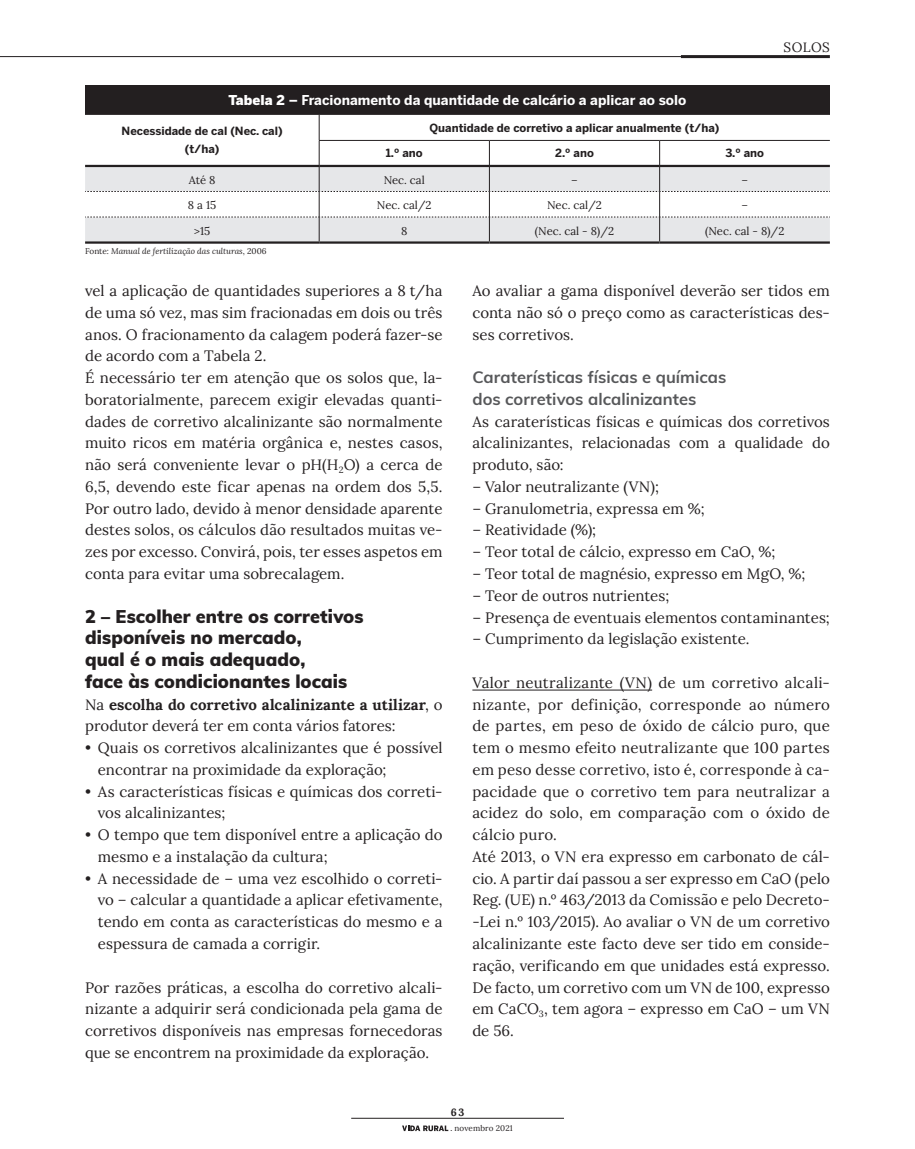
<style>
.page{position:relative;width:915px;height:1149px;background:#fff}
.page>*{position:absolute;margin:0;border:0;box-sizing:border-box;transform-origin:0 0}
.t1{font:900 18px/21.8px "Muli";letter-spacing:.005em;color:#231f20}
.t2{font:700 16.5px/21.8px "Muli";color:#57585a}
.t3{font:15px/21.8px "Lora";letter-spacing:.005em;color:#231f20}
.t4{font:700 13.5px "Benton Sans";color:#fff}
.t5{font:13.5px "Lora";letter-spacing:.03em;color:#231f20}
.t6{font:700 11.25px/18px "Benton Sans";color:#231f20;text-align:center}
.t7{font:11.25px "Lora";color:#231f20}
.t8{font:700 10.5px "Lora";color:#231f20}
.t9{font:italic 8.25px "Lora";color:#231f20}
.t10{font:8.1px "Lora";letter-spacing:.015em;color:#231f20}
.s1{font-weight:900}
.s2{font-style:normal}
.s3{font-weight:700}
.s4{font-family:"Poynter Text Roman Two"}
</style>
<div class="page">
<hr style="left:0;top:56px;width:702px;height:1px;background:#231f20">
<svg style="left:402px;top:1125px;width:46px;height:5px"></svg>
<hr style="left:680px;top:55px;width:149px;height:3px;background:#231f20">
<hr style="left:351px;top:1117px;width:212px;height:1px;background:#231f20">
<hr style="left:472px;top:689px;width:180px;height:1px;background:#231f20">
<div style="left:85px;top:85px;width:744px;height:30px;background:#231f20"></div>
<hr style="left:85px;top:241px;width:234px;height:2px;background:#231f20">
<hr style="left:319px;top:241px;width:170px;height:2px;background:#231f20">
<hr style="left:489px;top:241px;width:170px;height:2px;background:#231f20">
<hr style="left:659px;top:241px;width:170px;height:2px;background:#231f20">
<svg style="left:85px;top:115px;width:744px;height:126px"></svg>
<hr style="left:319px;top:140px;width:170px;height:1px;background:#231f20">
<hr style="left:489px;top:140px;width:170px;height:1px;background:#231f20">
<hr style="left:659px;top:140px;width:170px;height:1px;background:#231f20">
<p class="t4" style="left:228px;top:92px;width:459px"><span class="s1">Tabela 2</span> – Fracionamento da quantidade de calcário a aplicar ao solo</p>
<p class="t6" style="left:122px;top:122px;width:162px">Necessidade de cal (Nec. cal) (t/ha)</p>
<p class="t6" style="left:429px;top:118px;width:291px">Quantidade de corretivo a aplicar anualmente (t/ha)</p>
<p class="t6" style="left:385px;top:144px;width:38px">1.º ano</p>
<p class="t6" style="left:555px;top:144px;width:40px">2.º ano</p>
<p class="t6" style="left:725px;top:144px;width:40px">3.º ano</p>
<p class="t5" style="left:783px;top:37px;width:48px">SOLOS</p>
<p class="t7" style="left:189px;top:172px;width:28px">Até 8</p>
<p class="t7" style="left:383px;top:172px;width:43px">Nec. cal</p>
<p class="t7" style="left:571px;top:172px;width:8px">–</p>
<p class="t7" style="left:741px;top:172px;width:8px">–</p>
<p class="t7" style="left:188px;top:197px;width:30px">8 a 15</p>
<p class="t7" style="left:377px;top:197px;width:56px">Nec. cal/2</p>
<p class="t7" style="left:547px;top:197px;width:56px">Nec. cal/2</p>
<p class="t7" style="left:741px;top:197px;width:8px">–</p>
<p class="t7" style="left:194px;top:222px;width:18px">&gt;15</p>
<p class="t7" style="left:401px;top:222px;width:8px">8</p>
<p class="t7" style="left:534px;top:222px;width:81px">(Nec. cal - 8)/2</p>
<p class="t7" style="left:704px;top:222px;width:81px">(Nec. cal - 8)/2</p>
<p class="t9" style="left:85px;top:245px;width:183px"><span class="s2">Fonte:</span> Manual de fertilização das culturas<span class="s2">, 2006</span></p>
<p class="t3" style="left:85px;top:279px;width:359px">vel a aplicação de quantidades superiores a 8 t/ha de uma só vez, mas sim fracionadas em dois ou três anos. O fracionamento da calagem poderá fazer-se de acordo com a Tabela 2.<br>É necessário ter em atenção que os solos que, la&shy;boratorialmente, parecem exigir elevadas quanti&shy;dades de corretivo alcalinizante são normalmente muito ricos em matéria orgânica e, nestes casos, não será conveniente levar o pH(H<sub>2</sub>O) a cerca de 6,5, devendo este ficar apenas na ordem dos 5,5.<br>Por outro lado, devido à menor densidade aparente destes solos, os cálculos dão resultados muitas ve&shy;zes por excesso. Convirá, pois, ter esses aspetos em conta para evitar uma sobrecalagem.</p>
<p class="t1" style="left:85px;top:604px;width:280px">2 – Escolher entre os corretivos disponíveis no mercado,<br>qual é o mais adequado,<br>face às condicionantes locais</p>
<p class="t3" style="left:85px;top:692px;width:359px">Na <span class="s3">escolha do corretivo alcalinizante a utilizar</span>, o produtor deverá ter em conta vários fatores:</p>
<p class="t3" style="left:98px;top:735px;width:346px;text-indent:-13px">• Quais os corretivos alcalinizantes que é possível encontrar na proximidade da exploração;</p>
<p class="t3" style="left:98px;top:779px;width:346px;text-indent:-13px">• As características físicas e químicas dos correti&shy;vos alcalinizantes;</p>
<p class="t3" style="left:98px;top:822px;width:346px;text-indent:-13px">• O tempo que tem disponível entre a aplicação do mesmo e a instalação da cultura;</p>
<p class="t3" style="left:98px;top:866px;width:346px;text-align:justify;text-indent:-13px">• A necessidade de – uma vez escolhido o correti&shy;vo – calcular a quantidade a aplicar efetivamente, tendo em conta as características do mesmo e a espessura de camada a corrigir.</p>
<p class="t3" style="left:85px;top:975px;width:359px;text-align:justify">Por razões práticas, a escolha do corretivo alcali&shy;nizante a adquirir será condicionada pela gama de corretivos disponíveis nas empresas fornecedoras que se encontrem na proximidade da exploração.</p>
<p class="t3" style="left:472px;top:279px;width:359px;text-align:justify">Ao avaliar a gama disponível deverão ser tidos em conta não só o preço como as características des&shy;ses corretivos.</p>
<p class="t2" style="left:472px;top:365px;width:255px">Caraterísticas físicas e químicas dos corretivos alcalinizantes</p>
<p class="t3" style="left:472px;top:409px;width:359px;text-align:justify">As caraterísticas físicas e químicas dos corretivos alcalinizantes, relacionadas com a qualidade do produto, são:</p>
<p class="t3" style="left:472px;top:474px;width:188px">– Valor neutralizante (VN);</p>
<p class="t3" style="left:472px;top:496px;width:234px">– Granulometria, expressa em %;</p>
<p class="t3" style="left:472px;top:518px;width:125px">– Reatividade (%);</p>
<p class="t3" style="left:472px;top:540px;width:304px">– Teor total de cálcio, expresso em CaO, %;</p>
<p class="t3" style="left:472px;top:561px;width:334px">– Teor total de magnésio, expresso em MgO, %;</p>
<p class="t3" style="left:472px;top:583px;width:198px">– Teor de outros nutrientes;</p>
<p class="t3" style="left:472px;top:605px;width:359px">– Presença de eventuais elementos contaminantes;</p>
<p class="t3" style="left:472px;top:627px;width:279px">– Cumprimento da legislação existente.</p>
<p class="t3" style="left:472px;top:670px;width:359px">Valor neutralizante (VN) de um corretivo alcali&shy;nizante, por definição, corresponde ao número de partes, em peso de óxido de cálcio puro, que tem o mesmo efeito neutralizante que 100 partes em peso desse corretivo, isto é, corresponde à ca&shy;pacidade que o corretivo tem para neutralizar a acidez do solo, em comparação com o óxido de cálcio puro.<br>Até 2013, o VN era expresso em carbonato de cál&shy;cio. A partir daí passou a ser expresso em CaO (pelo Reg. (UE) n.º 463/2013 da Comissão e pelo Decreto--Lei n.º 103/2015). Ao avaliar o VN de um corretivo alcalinizante este facto deve ser tido em conside&shy;ração, verificando em que unidades está expresso.<br>De facto, um corretivo com um VN de 100, expresso em CaCO<sub>3</sub>, tem agora – expresso em CaO – um VN de 56.</p>
<p class="t8" style="left:450px;top:1103px;width:15px">63</p>
<p class="t10" style="left:450px;top:1121px;width:64px"><span class="s4">.</span> novembro 2021</p>
</div>
